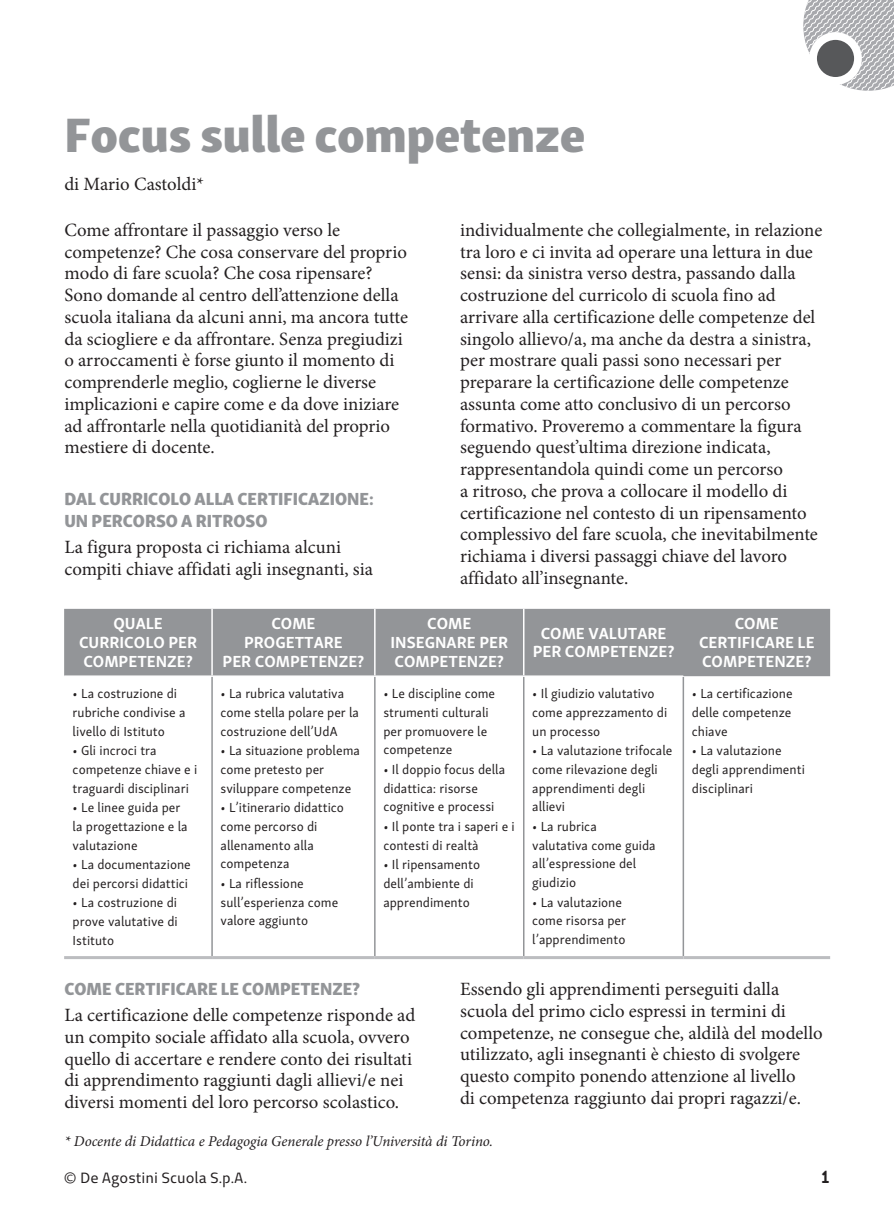
<style>
.page{position:relative;width:894px;height:1213px;background:#fff}
.page>*{position:absolute;margin:0;border:0;box-sizing:border-box;transform-origin:0 0}
.t1{font:800 49.65px "Skolar Sans Pro";letter-spacing:-.01em;color:#939598}
.t2{font:700 19.5px "Conduit ITC Std";color:#231f20}
.t3{font:18.75px/21.8px "Minion Pro";color:#231f20}
.t4{font:800 18px/21.8px "Skolar Sans Pro";color:#939598}
.t5{font:700 16.5px/18.8px "Skolar Sans Pro";color:#fff;text-align:center}
.t6{font:italic 15px "Minion Pro";letter-spacing:-.005em;color:#231f20}
.t7{font:15px "Test Me Dea Sans Regular";color:#231f20}
.t8{font:13.5px/18.8px "Skolar Sans Pro";color:#231f20}
.s1{font-family:"Myriad Pro";font-size:18px}
.s2{font-family:"Minion Pro"}
</style>
<div class="page">
<svg style="left:803px;top:0;width:91px;height:91px"></svg>
<div style="left:64px;top:609px;width:766px;height:67px;background:#939598"></div>
<hr style="left:211px;top:609px;width:2px;height:66px;background:#fff">
<hr style="left:374px;top:609px;width:1px;height:66px;background:#fff">
<hr style="left:523px;top:609px;width:1px;height:66px;background:#fff">
<hr style="left:64px;top:675px;width:148px;height:2px;background:#fff">
<hr style="left:212px;top:675px;width:163px;height:2px;background:#fff">
<hr style="left:375px;top:675px;width:148px;height:2px;background:#fff">
<hr style="left:523px;top:675px;width:160px;height:2px;background:#fff">
<hr style="left:211px;top:677px;width:2px;height:279px;background:#939598">
<hr style="left:374px;top:677px;width:1px;height:279px;background:#939598">
<hr style="left:523px;top:677px;width:1px;height:279px;background:#939598">
<hr style="left:682px;top:677px;width:2px;height:279px;background:#939598">
<hr style="left:64px;top:956px;width:148px;height:3px;background:#bcbdc0">
<hr style="left:212px;top:956px;width:163px;height:3px;background:#bcbdc0">
<hr style="left:375px;top:956px;width:148px;height:3px;background:#bcbdc0">
<hr style="left:523px;top:956px;width:160px;height:3px;background:#bcbdc0">
<hr style="left:683px;top:956px;width:147px;height:3px;background:#bcbdc0">
<h1 class="t1" style="left:64px;top:92px;width:522px">Focus sulle competenze</h1>
<p class="t3" style="left:64px;top:173px;width:141px">di Mario Castoldi*</p>
<p class="t3" style="left:64px;top:219px;width:345px">Come affrontare il passaggio verso le competenze? Che cosa conservare del proprio modo di fare scuola? Che cosa ripensare?<br>Sono domande al centro dell’attenzione della scuola italiana da alcuni anni, ma ancora tutte da sciogliere e da affrontare. Senza pregiudizi o arroccamenti è forse giunto il momento di comprenderle meglio, coglierne le diverse implicazioni e capire come e da dove iniziare ad affrontarle nella quotidianità del proprio mestiere di docente.</p>
<p class="t4" style="left:64px;top:486px;width:311px">DAL CURRICOLO ALLA CERTIFICAZIONE:<br>UN PERCORSO A RITROSO</p>
<p class="t3" style="left:64px;top:536px;width:310px">La figura proposta ci richiama alcuni compiti chiave affidati agli insegnanti, sia</p>
<p class="t3" style="left:460px;top:219px;width:364px">individualmente che collegialmente, in relazione tra loro e ci invita ad operare una lettura in due sensi: da sinistra verso destra, passando dalla costruzione del curricolo di scuola fino ad arrivare alla certificazione delle competenze del singolo allievo/a, ma anche da destra a sinistra, per mostrare quali passi sono necessari per preparare la certificazione delle competenze assunta come atto conclusivo di un percorso formativo. Proveremo a commentare la figura seguendo quest’ultima direzione indicata, rappresentandola quindi come un percorso<br>a ritroso, che prova a collocare il modello di certificazione nel contesto di un ripensamento complessivo del fare scuola, che inevitabilmente richiama i diversi passaggi chiave del lavoro affidato all’insegnante.</p>
<p class="t5" style="left:79px;top:613px;width:120px">QUALE<br>CURRICOLO PER<br>COMPETENZE?</p>
<p class="t5" style="left:222px;top:612px;width:143px">COME<br>PROGETTARE<br>PER COMPETENZE?</p>
<p class="t5" style="left:390px;top:612px;width:119px">COME<br>INSEGNARE PER<br>COMPETENZE?</p>
<p class="t5" style="left:532px;top:622px;width:143px">COME VALUTARE<br>PER COMPETENZE?</p>
<p class="t5" style="left:698px;top:612px;width:117px">COME<br>CERTIFICARE LE<br>COMPETENZE?</p>
<p class="t8" style="left:73px;top:683px;width:114px">• La costruzione di rubriche condivise a livello di Istituto</p>
<p class="t8" style="left:73px;top:740px;width:126px">• Gli incroci tra competenze chiave e i traguardi disciplinari</p>
<p class="t8" style="left:73px;top:797px;width:116px">• Le linee guida per la progettazione e la valutazione</p>
<p class="t8" style="left:73px;top:854px;width:120px">• La documentazione dei percorsi didattici</p>
<p class="t8" style="left:73px;top:892px;width:107px;text-align:justify">• La costruzione di prove valutative di Istituto</p>
<p class="t8" style="left:691px;top:683px;width:102px;text-align:justify">• La certificazione delle competenze chiave</p>
<p class="t8" style="left:691px;top:740px;width:114px">• La valutazione degli apprendimenti disciplinari</p>
<p class="t8" style="left:220px;top:683px;width:140px">• La rubrica valutativa come stella polare per la costruzione dell’UdA</p>
<p class="t8" style="left:220px;top:740px;width:141px">• La situazione problema come pretesto per sviluppare competenze</p>
<p class="t8" style="left:220px;top:797px;width:125px">• L’itinerario didattico come percorso di allenamento alla competenza</p>
<p class="t8" style="left:220px;top:873px;width:119px">• La riflessione sull’esperienza come valore aggiunto</p>
<p class="t8" style="left:383px;top:683px;width:113px">• Le discipline come strumenti culturali per promuovere le competenze</p>
<p class="t8" style="left:383px;top:759px;width:123px">• Il doppio focus della didattica: risorse cognitive e processi</p>
<p class="t8" style="left:383px;top:816px;width:133px">• Il ponte tra i saperi e i contesti di realtà</p>
<p class="t8" style="left:383px;top:854px;width:98px">• Il ripensamento dell’ambiente di apprendimento</p>
<p class="t8" style="left:532px;top:683px;width:136px">• Il giudizio valutativo come apprezzamento di un processo</p>
<p class="t8" style="left:532px;top:740px;width:142px">• La valutazione trifocale come rilevazione degli apprendimenti degli allievi</p>
<p class="t8" style="left:532px;top:816px;width:125px">• La rubrica valutativa come guida all’espressione del giudizio</p>
<p class="t8" style="left:532px;top:891px;width:95px">• La valutazione come risorsa per l’apprendimento</p>
<p class="t4" style="left:64px;top:976px;width:297px">COME CERTIFICARE LE COMPETENZE?</p>
<p class="t3" style="left:64px;top:1004px;width:352px">La certificazione delle competenze risponde ad un compito sociale affidato alla scuola, ovvero quello di accertare e rendere conto dei risultati di apprendimento raggiunti dagli allievi/e nei diversi momenti del loro percorso scolastico.</p>
<p class="t3" style="left:460px;top:978px;width:364px">Essendo gli apprendimenti perseguiti dalla scuola del primo ciclo espressi in termini di competenze, ne consegue che, aldilà del modello utilizzato, agli insegnanti è chiesto di svolgere questo compito ponendo attenzione al livello<br>di competenza raggiunto dai propri ragazzi/e.</p>
<p class="t6" style="left:65px;top:1130px;width:429px">* Docente di Didattica e Pedagogia Generale presso l’Università di Torino.</p>
<p class="t7" style="left:64px;top:1166px;width:184px"><span class="s1">©</span> De Agostini Scuola S<span class="s2">.</span>p<span class="s2">.</span>A<span class="s2">.</span></p>
<p class="t2" style="left:820px;top:1165px;width:11px">1</p>
</div>
